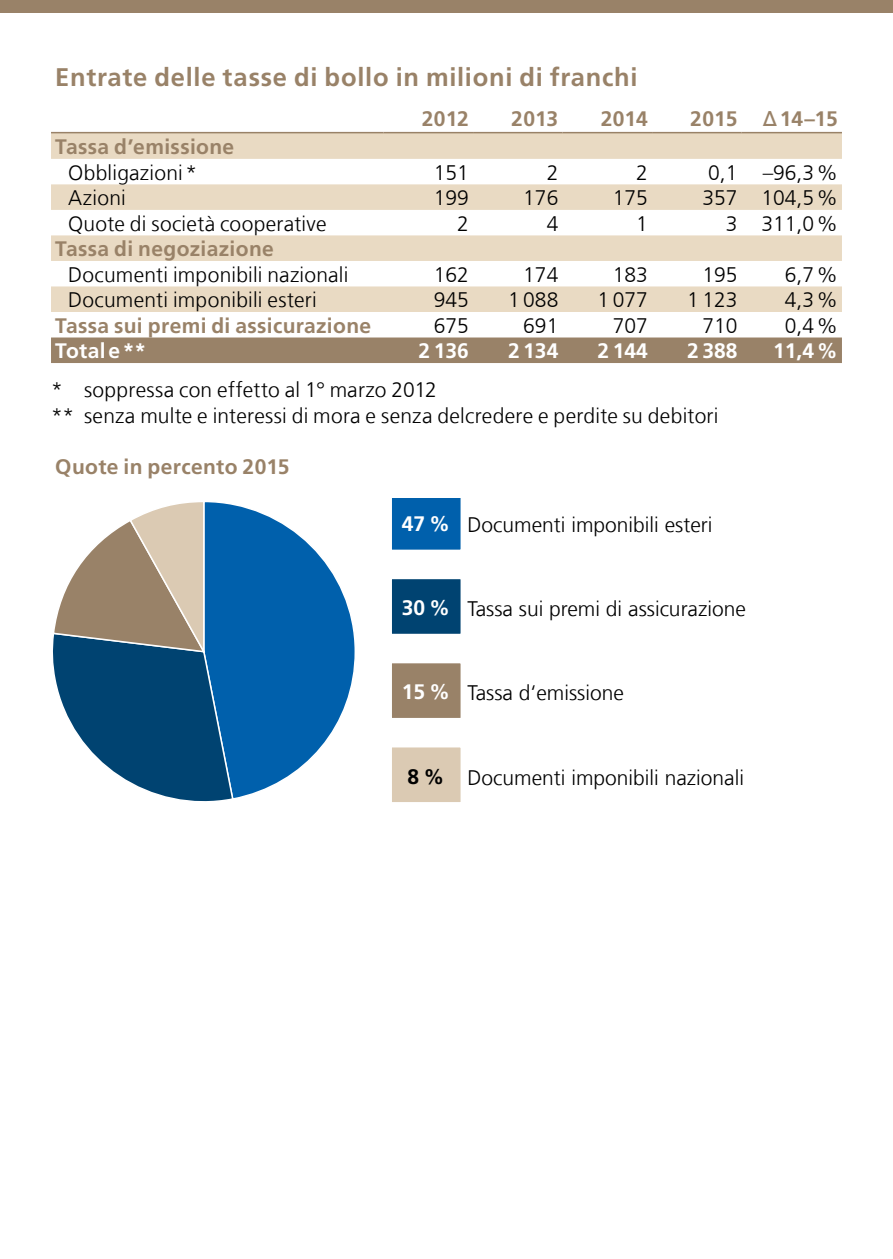
<style>
.page{position:relative;width:893px;height:1259px;background:#fff}
.page>*{position:absolute;margin:0;border:0;box-sizing:border-box;transform-origin:0 0}
.t1{font:700 25.5px "Frutiger LT Com";letter-spacing:.03em;color:#998268}
.GT{font:300 21px "Frutiger LT Com";letter-spacing:.005em;color:#000}
.GT_Zahlen{font:300 21px "Frutiger LT Com";color:#000}
.GT-2{font:700 21px "Frutiger LT Com";letter-spacing:.02em;color:#998268}
.Kopfzeile_braun{font:700 21px "Frutiger LT Com";letter-spacing:.005em;color:#998268}
.GT_Zahlen-2{font:700 21px "Frutiger LT Com";color:#fff}
.GT-3{font:700 21px "Frutiger LT Com";letter-spacing:.005em;color:#fff}
.t2{font:700 21px "Frutiger LT Com";color:#000}
</style>
<div class="page">
<div style="left:0;top:0;width:893px;height:13px;background:#998268"></div>
<svg style="left:51px;top:133px;width:791px;height:179px;fill:#e9dac3"></svg>
<div style="left:51px;top:337px;width:791px;height:26px;background:#998268"></div>
<hr style="left:51px;top:132px;width:333px;height:1px;background:#998268">
<hr style="left:384px;top:132px;width:89px;height:1px;background:#998268">
<hr style="left:473px;top:132px;width:90px;height:1px;background:#998268">
<hr style="left:563px;top:132px;width:89px;height:1px;background:#998268">
<hr style="left:652px;top:132px;width:90px;height:1px;background:#998268">
<hr style="left:742px;top:132px;width:100px;height:1px;background:#998268">
<div style="left:392px;top:498px;width:69px;height:52px;background:#0060ac"></div>
<svg style="left:234px;top:505px;width:121px;height:293px"></svg>
<div style="left:391px;top:578px;width:70px;height:56px;background:#004371"></div>
<div style="left:390px;top:578px;width:72px;height:57px;border:2px solid #fff"></div>
<div style="left:391px;top:662px;width:70px;height:56px;background:#998268"></div>
<div style="left:390px;top:662px;width:72px;height:57px;border:2px solid #fff"></div>
<div style="left:391px;top:746px;width:70px;height:57px;background:#dbcab3"></div>
<div style="left:390px;top:746px;width:72px;height:57px;border:2px solid #fff"></div>
<svg style="left:53px;top:502px;width:181px;height:300px"></svg>
<h3 class="t1" style="left:55px;top:62px;width:584px">Entrate delle tasse di bollo in milioni di franchi</h3>
<p class="Kopfzeile_braun" style="left:422px;top:106px;width:49px">2012</p>
<p class="Kopfzeile_braun" style="left:511px;top:106px;width:49px">2013</p>
<p class="Kopfzeile_braun" style="left:601px;top:106px;width:49px">2014</p>
<p class="Kopfzeile_braun" style="left:690px;top:106px;width:49px">2015</p>
<p class="Kopfzeile_braun" style="left:763px;top:106px;width:76px">∆14–15</p>
<p class="GT-2" style="left:55px;top:134px;width:181px">Tassa d’emissione</p>
<p class="GT" style="left:68px;top:160px;width:131px">Obbligazioni*</p>
<p class="GT_Zahlen" style="left:434px;top:160px;width:37px">151</p>
<p class="GT_Zahlen" style="left:547px;top:160px;width:13px">2</p>
<p class="GT_Zahlen" style="left:636px;top:160px;width:13px">2</p>
<p class="GT_Zahlen" style="left:708px;top:160px;width:31px">0,1</p>
<p class="GT_Zahlen" style="left:763px;top:160px;width:76px">–96,3%</p>
<p class="GT" style="left:68px;top:185px;width:59px">Azioni</p>
<p class="GT_Zahlen" style="left:434px;top:185px;width:37px">199</p>
<p class="GT_Zahlen" style="left:523px;top:185px;width:37px">176</p>
<p class="GT_Zahlen" style="left:613px;top:185px;width:37px">175</p>
<p class="GT_Zahlen" style="left:702px;top:185px;width:37px">357</p>
<p class="GT_Zahlen" style="left:761px;top:185px;width:78px">104,5%</p>
<p class="GT" style="left:68px;top:211px;width:260px">Quote di società cooperative</p>
<p class="GT_Zahlen" style="left:457px;top:211px;width:13px">2</p>
<p class="GT_Zahlen" style="left:547px;top:211px;width:13px">4</p>
<p class="GT_Zahlen" style="left:636px;top:211px;width:13px">1</p>
<p class="GT_Zahlen" style="left:726px;top:211px;width:13px">3</p>
<p class="GT_Zahlen" style="left:761px;top:211px;width:78px">311,0%</p>
<p class="GT-2" style="left:55px;top:236px;width:220px">Tassa di negoziazione</p>
<p class="GT" style="left:68px;top:262px;width:282px">Documenti imponibili nazionali</p>
<p class="GT_Zahlen" style="left:434px;top:262px;width:37px">162</p>
<p class="GT_Zahlen" style="left:523px;top:262px;width:37px">174</p>
<p class="GT_Zahlen" style="left:613px;top:262px;width:37px">183</p>
<p class="GT_Zahlen" style="left:702px;top:262px;width:37px">195</p>
<p class="GT_Zahlen" style="left:785px;top:262px;width:54px">6,7%</p>
<p class="GT" style="left:68px;top:288px;width:250px">Documenti imponibili esteri</p>
<p class="GT_Zahlen" style="left:434px;top:288px;width:37px">945</p>
<p class="GT_Zahlen" style="left:508px;top:288px;width:52px">1 088</p>
<p class="GT_Zahlen" style="left:598px;top:288px;width:52px">1 077</p>
<p class="GT_Zahlen" style="left:687px;top:288px;width:52px">1 123</p>
<p class="GT_Zahlen" style="left:785px;top:288px;width:54px">4,3%</p>
<p class="GT-2" style="left:55px;top:313px;width:317px">Tassa sui premi di assicurazione</p>
<p class="GT_Zahlen" style="left:434px;top:313px;width:37px">675</p>
<p class="GT_Zahlen" style="left:523px;top:313px;width:37px">691</p>
<p class="GT_Zahlen" style="left:613px;top:313px;width:37px">707</p>
<p class="GT_Zahlen" style="left:702px;top:313px;width:37px">710</p>
<p class="GT_Zahlen" style="left:785px;top:313px;width:54px">0,4%</p>
<p class="GT-3" style="left:55px;top:338px;width:92px">Totale**</p>
<p class="GT_Zahlen-2" style="left:419px;top:338px;width:52px">2 136</p>
<p class="GT_Zahlen-2" style="left:508px;top:338px;width:52px">2 134</p>
<p class="GT_Zahlen-2" style="left:598px;top:338px;width:52px">2 144</p>
<p class="GT_Zahlen-2" style="left:687px;top:338px;width:52px">2 388</p>
<p class="GT_Zahlen-2" style="left:773px;top:338px;width:66px">11,4%</p>
<p class="GT" style="left:51px;top:377px;width:387px">* soppressa con effetto al 1° marzo 2012</p>
<p class="GT" style="left:51px;top:403px;width:669px">** senza multe e interessi di mora e senza delcredere e perdite su debitori</p>
<h4 class="GT-2" style="left:55px;top:454px;width:236px">Quote in percento 2015</h4>
<p class="GT" style="left:467px;top:513px;width:247px">Documenti imponibili esteri</p>
<p class="GT-3" style="left:402px;top:511px;width:50px">47 %</p>
<p class="GT-3" style="left:402px;top:595px;width:50px">30 %</p>
<p class="GT" style="left:467px;top:597px;width:280px">Tassa sui premi di assicurazione</p>
<p class="GT-3" style="left:402px;top:680px;width:50px">15 %</p>
<p class="GT" style="left:467px;top:681px;width:158px">Tassa d‘emissione</p>
<p class="t2" style="left:408px;top:764px;width:38px">8 %</p>
<p class="GT" style="left:467px;top:765px;width:278px">Documenti imponibili nazionali</p>
</div>
